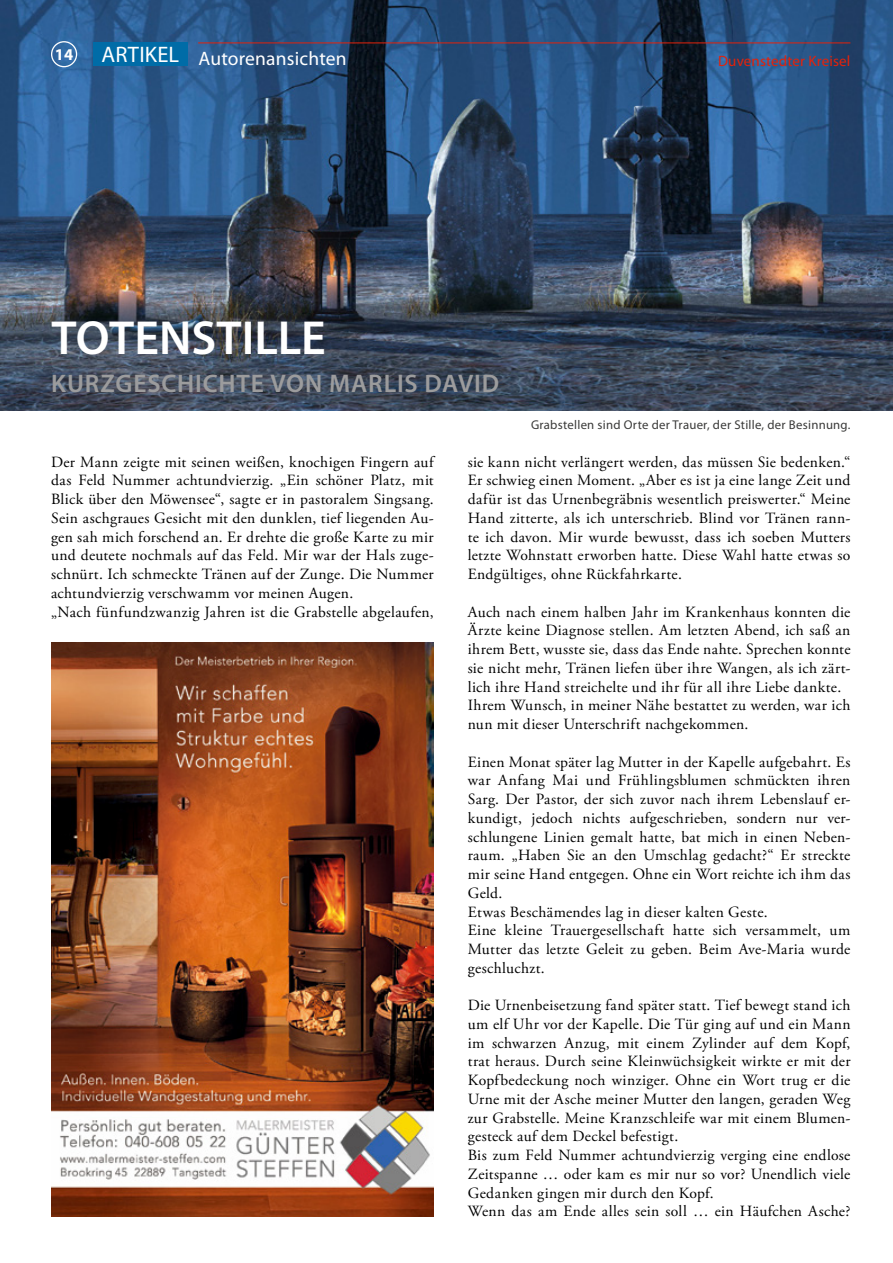
<style>
.page{position:relative;width:893px;height:1263px;background:#fff}
.page>*{position:absolute;margin:0;border:0;box-sizing:border-box;transform-origin:0 0}
.t1{font:600 48px "Myriad Pro";color:#fff}
.t2{font:600 25.5px "Myriad Pro";letter-spacing:.035em;color:#9c9c9d}
.t3{font:19.5px "Myriad Pro";letter-spacing:.01em;color:#fff}
.t4{font:15.6px/18.8px "Adobe Garamond Pro";letter-spacing:.02em;color:#000}
.t5{font:15px "Myriad Pro";letter-spacing:.01em;color:#e4220a}
.t6{font:12.75px "Myriad Pro";letter-spacing:.02em;color:#3a3a39}
.s1{font-size:22.5px}
</style>
<div class="page">
<img style="left:0;top:0;width:893px;height:410px">
<div style="left:51px;top:41px;width:26px;height:26px;border:1px solid #fff;border-radius:50%"></div>
<hr style="left:198px;top:43px;width:652px;height:1px;background:#e4220a">
<div style="left:93px;top:43px;width:95px;height:23px;background:#006ca7"></div>
<img style="left:51px;top:642px;width:383px;height:574px">
<p class="t3" style="left:55px;top:46px;width:293px"><sup>14</sup> <span class="s1">ARTIKEL</span> Autorenansichten</p>
<p class="t5" style="left:718px;top:51px;width:134px">Duvenstedter Kreisel</p>
<h1 class="t1" style="left:52px;top:308px;width:276px">TOTENSTILLE</h1>
<h2 class="t2" style="left:51px;top:367px;width:450px">KURZGESCHICHTE VON MARLIS DAVID</h2>
<p class="t6" style="left:531px;top:417px;width:321px">Grabstellen sind Orte der Trauer, der Stille, der Besinnung.</p>
<p class="t4" style="left:51px;top:453px;width:384px">Der Mann zeigte mit seinen weißen, knochigen Fingern auf das Feld Nummer achtundvierzig. „Ein schöner Platz, mit Blick über den Möwensee“, sagte er in pastoralem Singsang.<br>Sein aschgraues Gesicht mit den dunklen, tief liegenden Au&shy;gen sah mich forschend an. Er drehte die große Karte zu mir und deutete nochmals auf das Feld. Mir war der Hals zuge&shy;schnürt. Ich schmeckte Tränen auf der Zunge. Die Nummer achtundvierzig verschwamm vor meinen Augen.<br>„Nach fünfundzwanzig Jahren ist die Grabstelle abgelaufen,</p>
<p class="t4" style="left:468px;top:453px;width:384px;text-align:justify">sie kann nicht verlängert werden, das müssen Sie bedenken.“ Er schwieg einen Moment. „Aber es ist ja eine lange Zeit und dafür ist das Urnenbegräbnis wesentlich preiswerter.“ Meine Hand zitterte, als ich unterschrieb. Blind vor Tränen rann&shy;te ich davon. Mir wurde bewusst, dass ich soeben Mutters letzte Wohnstatt erworben hatte. Diese Wahl hatte etwas so Endgültiges, ohne Rückfahrkarte.</p>
<p class="t4" style="left:468px;top:603px;width:384px">Auch nach einem halben Jahr im Krankenhaus konnten die Ärzte keine Diagnose stellen. Am letzten Abend, ich saß an ihrem Bett, wusste sie, dass das Ende nahte. Sprechen konnte sie nicht mehr, Tränen liefen über ihre Wangen, als ich zärt&shy;lich ihre Hand streichelte und ihr für all ihre Liebe dankte.<br>Ihrem Wunsch, in meiner Nähe bestattet zu werden, war ich nun mit dieser Unterschrift nachgekommen.</p>
<p class="t4" style="left:468px;top:753px;width:384px">Einen Monat später lag Mutter in der Kapelle aufgebahrt. Es war Anfang Mai und Frühlingsblumen schmückten ihren Sarg. Der Pastor, der sich zuvor nach ihrem Lebenslauf er&shy;kundigt, jedoch nichts aufgeschrieben, sondern nur ver&shy;schlungene Linien gemalt hatte, bat mich in einen Neben&shy;raum. „Haben Sie an den Umschlag gedacht?“ Er streckte mir seine Hand entgegen. Ohne ein Wort reichte ich ihm das Geld.<br>Etwas Beschämendes lag in dieser kalten Geste.<br>Eine kleine Trauergesellschaft hatte sich versammelt, um Mutter das letzte Geleit zu geben. Beim Ave-Maria wurde geschluchzt.</p>
<p class="t4" style="left:468px;top:996px;width:384px">Die Urnenbeisetzung fand später statt. Tief bewegt stand ich um elf Uhr vor der Kapelle. Die Tür ging auf und ein Mann im schwarzen Anzug, mit einem Zylinder auf dem Kopf, trat heraus. Durch seine Kleinwüchsigkeit wirkte er mit der Kopfbedeckung noch winziger. Ohne ein Wort trug er die Urne mit der Asche meiner Mutter den langen, geraden Weg zur Grabstelle. Meine Kranzschleife war mit einem Blumen&shy;gesteck auf dem Deckel befestigt.<br>Bis zum Feld Nummer achtundvierzig verging eine endlose Zeitspanne … oder kam es mir nur so vor? Unendlich viele Gedanken gingen mir durch den Kopf.<br>Wenn das am Ende alles sein soll … ein Häufchen Asche?</p>
</div>
